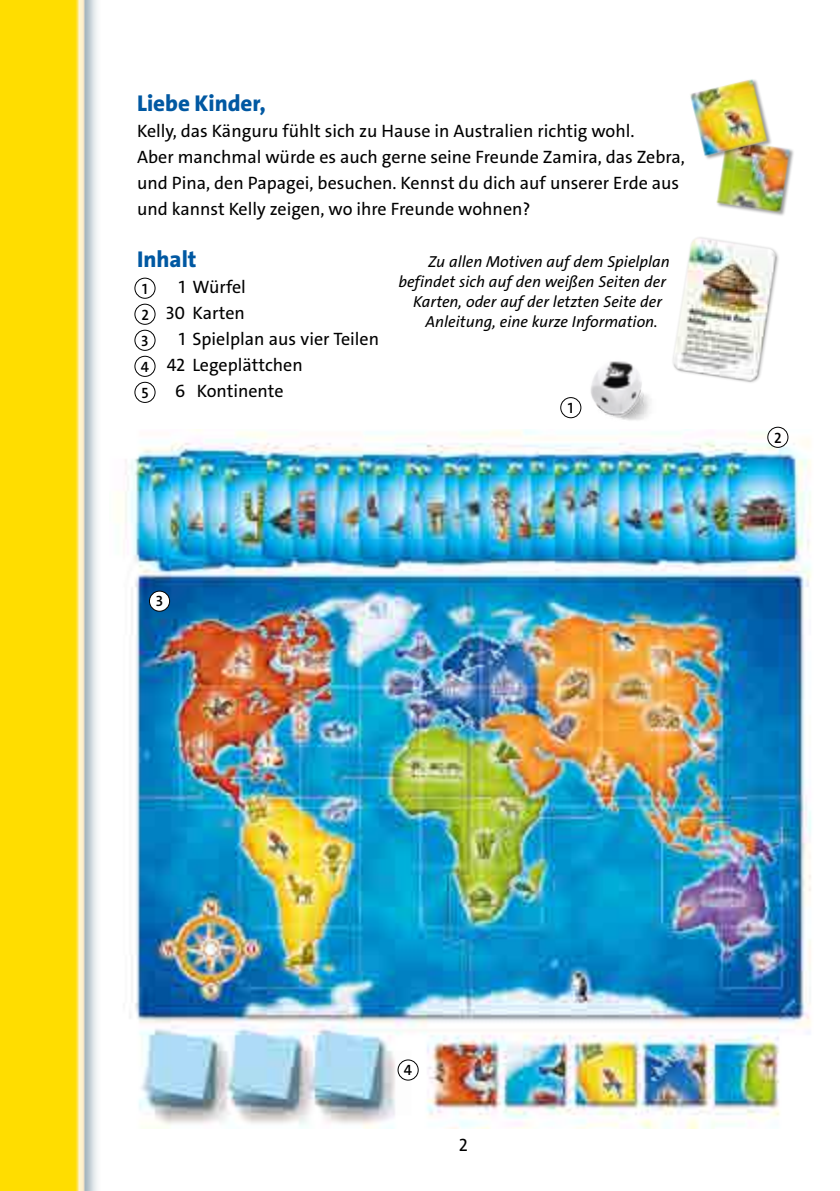
<style>
.page{position:relative;width:840px;height:1191px;background:#fff}
.page>*{position:absolute;margin:0;border:0;box-sizing:border-box;transform-origin:0 0}
.t1{font:800 23px "The Sans C4 s";color:#0058a2}
.t2{font:18px/26px "The Sans C4 s";color:#000}
.t3{font:italic 16px "The Sans C4 s";color:#000}
.t4{font:600 15px/26px "The Sans C4 s";color:#000;text-align:justify}
</style>
<div class="page">
<img style="left:0;top:0;width:786px;height:1191px">
<img style="left:109px;top:430px;width:703px;height:698px">
<div style="left:560px;top:397px;width:20px;height:21px;background:#fff;border-radius:50%"></div>
<div style="left:560px;top:397px;width:21px;height:21px;border:1px solid #000;border-radius:50%"></div>
<div style="left:149px;top:591px;width:20px;height:20px;background:#fff;border-radius:50%"></div>
<div style="left:149px;top:590px;width:21px;height:21px;border:1px solid #000;border-radius:50%"></div>
<div style="left:398px;top:1060px;width:20px;height:20px;background:#fff;border-radius:50%"></div>
<div style="left:397px;top:1059px;width:21px;height:21px;border:1px solid #000;border-radius:50%"></div>
<div style="left:135px;top:278px;width:20px;height:20px;background:#fff;border-radius:50%"></div>
<div style="left:134px;top:278px;width:21px;height:21px;border:1px solid #000;border-radius:50%"></div>
<div style="left:135px;top:304px;width:20px;height:20px;background:#fff;border-radius:50%"></div>
<div style="left:134px;top:304px;width:21px;height:21px;border:1px solid #000;border-radius:50%"></div>
<div style="left:135px;top:330px;width:20px;height:20px;background:#fff;border-radius:50%"></div>
<div style="left:134px;top:330px;width:21px;height:21px;border:1px solid #000;border-radius:50%"></div>
<div style="left:135px;top:356px;width:20px;height:20px;background:#fff;border-radius:50%"></div>
<div style="left:134px;top:356px;width:21px;height:21px;border:1px solid #000;border-radius:50%"></div>
<div style="left:135px;top:382px;width:20px;height:20px;background:#fff;border-radius:50%"></div>
<div style="left:134px;top:382px;width:21px;height:21px;border:1px solid #000;border-radius:50%"></div>
<div style="left:715px;top:139px;width:79px;height:78px;background:#000;opacity:.4"></div>
<img style="left:714px;top:137px;width:78px;height:78px">
<img style="left:639px;top:224px;width:147px;height:170px">
<img style="left:582px;top:352px;width:91px;height:83px">
<div style="left:767px;top:427px;width:20px;height:20px;background:#fff;border-radius:50%"></div>
<div style="left:767px;top:427px;width:21px;height:21px;border:1px solid #000;border-radius:50%"></div>
<div style="left:689px;top:78px;width:83px;height:83px;background:#000;opacity:.4"></div>
<img style="left:687px;top:76px;width:83px;height:83px">
<p class="t1" style="left:137px;top:89px;width:130px">Liebe Kinder,</p>
<p class="t2" style="left:137px;top:118px;width:549px">Kelly, das Känguru fühlt sich zu Hause in Australien richtig wohl.<br>Aber manchmal würde es auch gerne seine Freunde Zamira, das Zebra, und Pina, den Papagei, besuchen. Kennst du dich auf unserer Erde aus und kannst Kelly zeigen, wo ihre Freunde wohnen?</p>
<p class="t1" style="left:137px;top:245px;width:61px">Inhalt</p>
<p class="t2" style="left:179px;top:274px;width:69px">1 Würfel</p>
<p class="t2" style="left:166px;top:300px;width:81px">30 Karten</p>
<p class="t2" style="left:179px;top:326px;width:202px">1 Spielplan aus vier Teilen</p>
<p class="t2" style="left:166px;top:352px;width:137px">42 Legeplättchen</p>
<p class="t2" style="left:175px;top:378px;width:110px">6 Kontinente</p>
<p class="t4" style="left:567px;top:395px;width:7px">1</p>
<p class="t3" style="left:428px;top:251px;width:243px">Zu allen Motiven auf dem Spielplan</p>
<p class="t3" style="left:398px;top:271px;width:269px">befindet sich auf den weißen Seiten der</p>
<p class="t3" style="left:413px;top:291px;width:250px">Karten, oder auf der letzten Seite der</p>
<p class="t3" style="left:425px;top:311px;width:234px">Anleitung, eine kurze Information.</p>
<p class="t4" style="left:141px;top:275px;width:10px">1<br>2<br>3<br>4<br>5</p>
<p class="t4" style="left:156px;top:588px;width:9px">3</p>
<p class="t4" style="left:773px;top:424px;width:9px">2</p>
<p class="t4" style="left:403px;top:1057px;width:10px">4</p>
<p class="t2" style="left:446px;top:1132px;width:23px">22</p>
</div>
